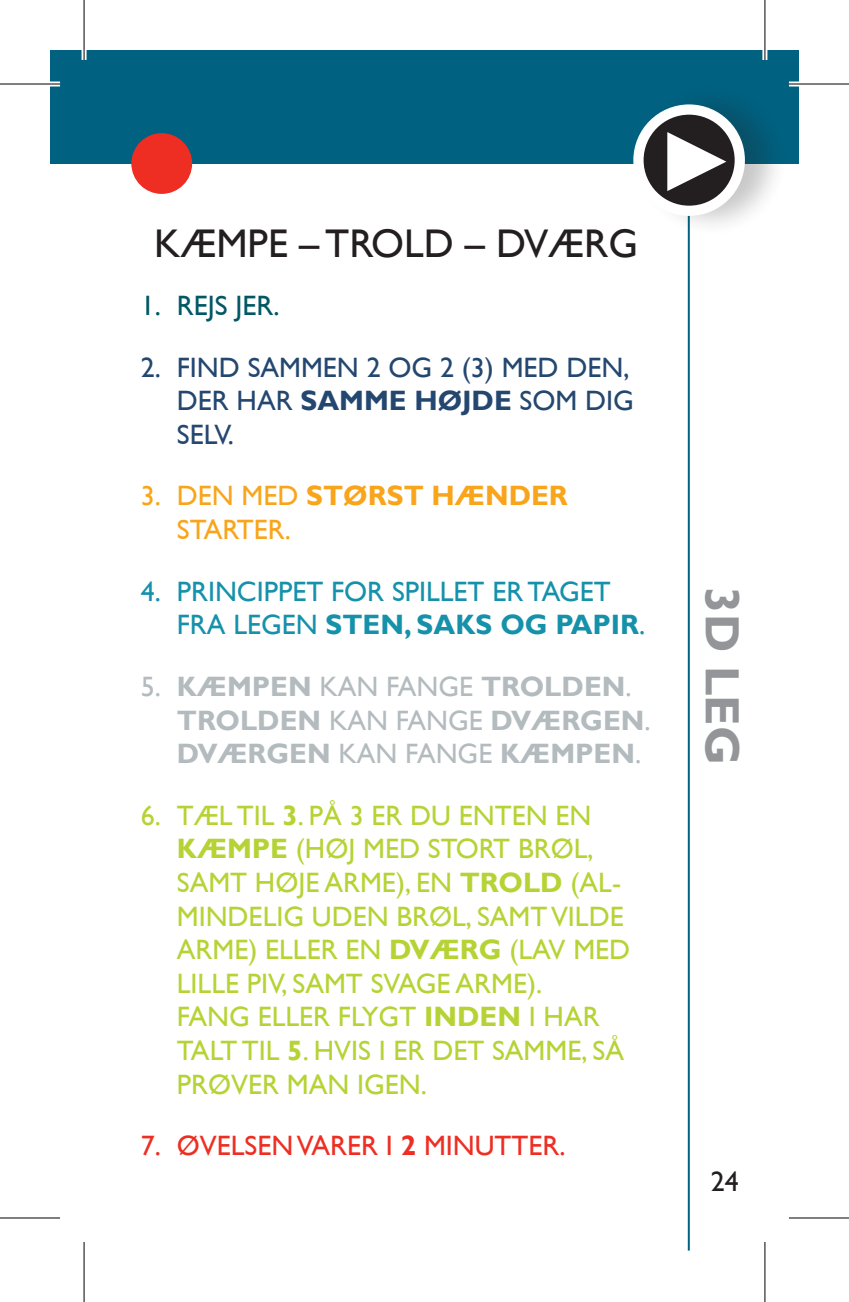
<style>
.page{position:relative;width:849px;height:1302px;background:#fff}
.page>*{position:absolute;margin:0;border:0;box-sizing:border-box;transform-origin:0 0}
.t1{font:700 48px "Gill Sans";color:#939598}
.t2{font:40px "Gill Sans";color:#231f20}
.t3{font:28px/33.6px "Gill Sans";color:#b5d334}
.t4{font:700 28px/33.6px "Gill Sans";color:#b3bbbe}
.t5{font:28px/33.6px "Gill Sans";color:#1591aa}
.t6{font:28px/33.6px "Gill Sans";color:#244770}
.t7{font:28px/33.6px "Gill Sans";color:#f9a51b}
.t8{font:28px "Gill Sans";color:#ee2e22}
.t9{font:28px "Gill Sans";color:#005864}
.t10{font:28px "Gill Sans";color:#231f20}
.s1{font-weight:700}
.s2{font-weight:400}
</style>
<div class="page">
<div style="left:50px;top:50px;width:748px;height:113px;background:#006180"></div>
<hr style="left:687px;top:204px;width:2px;height:1046px;background:#006180">
<div style="left:131px;top:133px;width:61px;height:61px;background:#ee2e22;border-radius:50%"></div>
<div style="left:634px;top:82px;width:164px;height:173px;background:#231f20;opacity:.25"></div>
<svg style="left:638px;top:110px;width:101px;height:101px;background:#524e4f"></svg>
<div style="left:633px;top:104px;width:111px;height:112px;border:10px solid #fff;border-radius:50%"></div>
<svg style="left:667px;top:132px;width:59px;height:59px"></svg>
<div style="left:0;top:82px;width:60px;height:5px;background:#fff"></div>
<div style="left:788px;top:82px;width:60px;height:5px;background:#fff"></div>
<hr style="left:82px;top:0;width:4px;height:60px;background:#fff">
<svg style="left:762px;top:0;width:5px;height:60px"></svg>
<svg style="left:765px;top:1242px;width:1px;height:60px"></svg>
<hr style="left:0;top:83px;width:60px;height:2px;background:#000">
<hr style="left:788px;top:83px;width:60px;height:2px;background:#000">
<hr style="left:0;top:1217px;width:60px;height:2px;background:#000">
<hr style="left:788px;top:1217px;width:60px;height:2px;background:#000">
<hr style="left:83px;top:0;width:2px;height:60px;background:#000">
<hr style="left:83px;top:1242px;width:2px;height:60px;background:#000">
<hr style="left:764px;top:0;width:1px;height:60px;background:#000">
<hr style="left:764px;top:1242px;width:1px;height:60px;background:#000">
<h2 class="t2" style="left:154px;top:220px;width:485px">KÆMPE – TROLD – DVÆRG</h2>
<p class="t9" style="left:141px;top:289px;width:140px">1.REJS JER.</p>
<p class="t6" style="left:177px;top:350px;width:458px;text-indent:-36px">2. FIND SAMMEN 2 OG 2 (3) MED DEN,<br>DER HAR <span class="s1">SAMME HØJDE</span> SOM DIG<br>SELV.</p>
<p class="t7" style="left:177px;top:479px;width:392px;text-indent:-36px">3.DEN MED <span class="s1">STØRST HÆNDER<br></span>STARTER.</p>
<p class="t5" style="left:177px;top:574px;width:470px;text-indent:-36px">4. PRINCIPPET FOR SPILLET ER TAGET<br>FRA LEGEN <span class="s1">STEN, SAKS OG PAPIR</span>.</p>
<p class="t4" style="left:177px;top:669px;width:475px;text-indent:-36px"><span class="s2">5.</span> KÆMPEN <span class="s2">KAN FANGE</span> TROLDEN<span class="s2">.<br></span>TROLDEN <span class="s2">KAN FANGE</span> DVÆRGEN<span class="s2">.<br></span>DVÆRGEN <span class="s2">KAN FANGE</span> KÆMPEN<span class="s2">.</span></p>
<p class="t3" style="left:177px;top:798px;width:455px;text-indent:-36px">6. TÆL TIL <span class="s1">3</span>. PÅ 3 ER DU ENTEN EN<br><span class="s1">KÆMPE</span> (HØJ MED STORT BRØL,<br>SAMT HØJE ARME), EN <span class="s1">TROLD</span> (AL-<br>MINDELIG UDEN BRØL, SAMT VILDE<br>ARME) ELLER EN <span class="s1">DVÆRG</span> (LAV MED<br>LILLE PIV, SAMT SVAGE ARME).<br>FANG ELLER FLYGT <span class="s1">INDEN</span> I HAR<br>TALT TIL <span class="s1">5</span>. HVIS I ER DET SAMME, SÅ<br>PRØVER MAN IGEN.</p>
<p class="t8" style="left:141px;top:1129px;width:426px">7. ØVELSEN VARER I <span class="s1">2</span> MINUTTER.</p>
<h1 class="t1" style="left:750px;top:587px;width:179px;rotate:90deg">3D LEG</h1>
<p class="t10" style="left:710px;top:1165px;width:29px">24</p>
</div>
